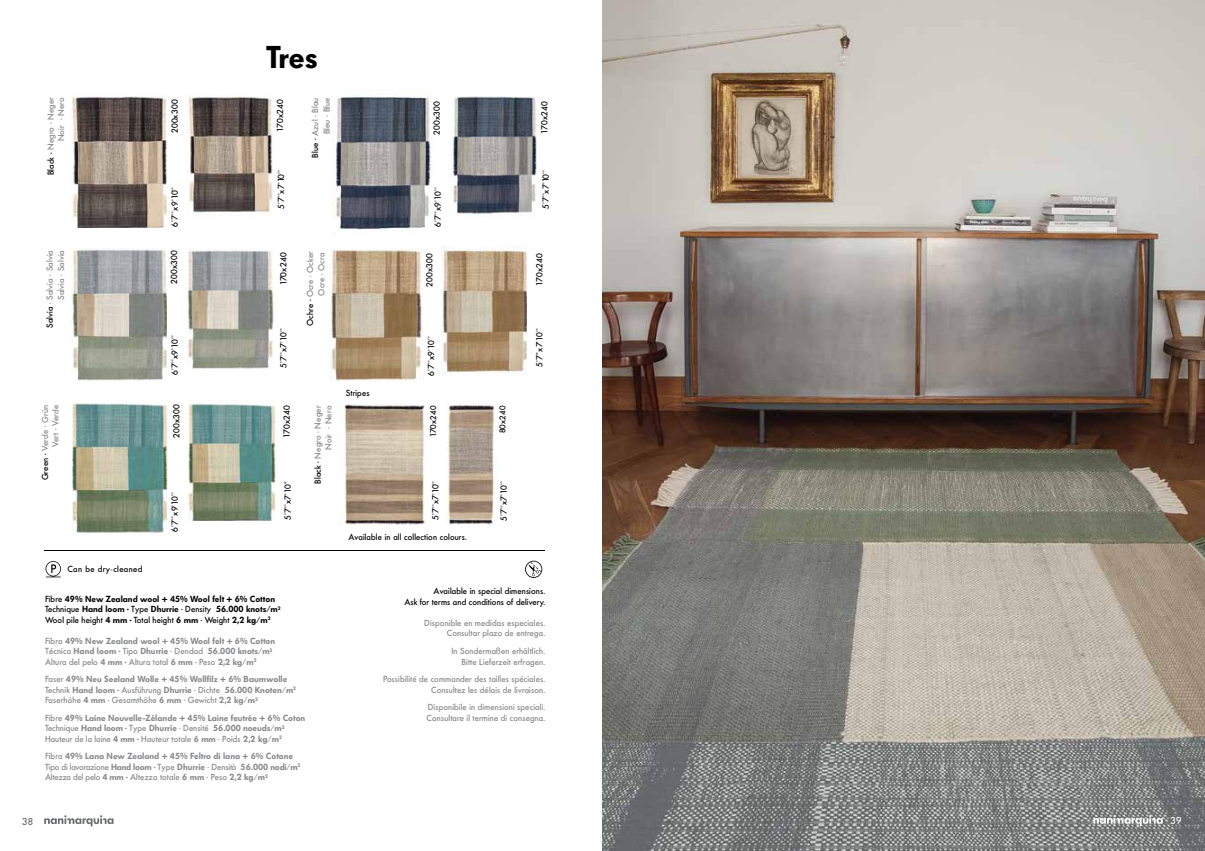
<style>
.page{position:relative;width:1205px;height:851px;background:#fff}
.page>*{position:absolute;margin:0;border:0;box-sizing:border-box;transform-origin:0 0}
.t1{font:600 31.25px "Futura BQ";color:#000}
.t2{font:500 10px "Futura BQ";color:#696a6b}
.t3{font:500 10px "Futura BQ";color:#fff}
.t4{font:600 8.75px/10.5px "Futura BQ";color:#87888a}
.t5{font:500 8.75px/10.5px "Futura BQ";color:#87888a;text-align:right}
.t6{font:500 8.75px/10.5px "Futura BQ";color:#000;text-align:right}
.t7{font:600 8.75px/10.5px "Futura BQ";color:#000}
.t8{font:500 8.75px "Futura BQ";letter-spacing:.03em;color:#000}
.t9{font:500 8.38px "Futura BQ";color:#000}
.s1{color:#000}
.s2{font-weight:500}
</style>
<div class="page">
<svg style="left:44px;top:815px;width:69px;height:11px"></svg>
<hr style="left:44px;top:550px;width:501px;height:1px;background:#000">
<img style="left:602px;top:0;width:603px;height:850px">
<img style="left:71px;top:96px;width:96px;height:132px">
<img style="left:71px;top:249px;width:96px;height:131px">
<img style="left:72px;top:403px;width:95px;height:130px">
<img style="left:333px;top:95px;width:99px;height:135px">
<img style="left:330px;top:249px;width:92px;height:132px">
<img style="left:188px;top:96px;width:85px;height:118px">
<img style="left:187px;top:250px;width:87px;height:119px">
<img style="left:188px;top:401px;width:87px;height:120px">
<img style="left:451px;top:96px;width:85px;height:119px">
<img style="left:442px;top:247px;width:85px;height:128px">
<img style="left:446px;top:404px;width:49px;height:121px">
<img style="left:338px;top:404px;width:87px;height:121px">
<svg style="left:46px;top:561px;width:15px;height:16px"></svg>
<svg style="left:525px;top:560px;width:17px;height:17px"></svg>
<svg style="left:1093px;top:814px;width:69px;height:12px"></svg>
<p class="t5" style="left:45px;top:175px;width:80px;rotate:-90deg"><span class="s1">Black ·</span> Negro · Neger<br>Noir · Nero</p>
<h1 class="t1" style="left:266px;top:39px;width:53px">Tres</h1>
<p class="t5" style="left:310px;top:158px;width:62px;line-height:11.5px;rotate:-90deg"><span class="s1">Blue ·</span> Azul · Blau<br>Bleu · Blue</p>
<p class="t6" style="left:275px;top:132px;width:34px;rotate:-90deg">170x240</p>
<p class="t6" style="left:539px;top:134px;width:34px;rotate:-90deg">170x240</p>
<p class="t6" style="left:170px;top:133px;width:35px;rotate:-90deg">200x300</p>
<p class="t6" style="left:431px;top:135px;width:35px;rotate:-90deg">200x300</p>
<p class="t6" style="left:170px;top:226px;width:42px;rotate:-90deg">6’7’’x9’10’’</p>
<p class="t6" style="left:276px;top:209px;width:41px;rotate:-90deg">5’7’’x7’10’’</p>
<p class="t6" style="left:432px;top:227px;width:42px;rotate:-90deg">6’7’’x9’10’’</p>
<p class="t6" style="left:540px;top:209px;width:41px;rotate:-90deg">5’7’’x7’10’’</p>
<p class="t6" style="left:169px;top:284px;width:35px;rotate:-90deg">200x300</p>
<p class="t5" style="left:44px;top:328px;width:79px;line-height:11.5px;rotate:-90deg"><span class="s1">Salvia</span> · Salvia · Salvia<br>Salvia · Salvia</p>
<p class="t5" style="left:304px;top:326px;width:76px;line-height:11.5px;rotate:-90deg"><span class="s1">Ochre ·</span> Ocre · Ocker<br>Ocre · Ocra</p>
<p class="t6" style="left:278px;top:285px;width:34px;rotate:-90deg">170x240</p>
<p class="t6" style="left:424px;top:287px;width:35px;rotate:-90deg">200x300</p>
<p class="t6" style="left:278px;top:367px;width:41px;rotate:-90deg">5’7’’x7’10’’</p>
<p class="t6" style="left:170px;top:375px;width:42px;rotate:-90deg">6’7’’x9’10’’</p>
<p class="t6" style="left:426px;top:376px;width:42px;rotate:-90deg">6’7’’x9’10’’</p>
<p class="t5" style="left:40px;top:480px;width:77px;rotate:-90deg"><span class="s1">Green ·</span> Verde · Grün<br>Vert · Verde</p>
<p class="t8" style="left:67px;top:564px;width:77px">Can be dry-cleaned</p>
<p class="t6" style="left:171px;top:438px;width:35px;rotate:-90deg">200x300</p>
<p class="t6" style="left:170px;top:531px;width:42px;rotate:-90deg">6’7’’x9’10’’</p>
<p class="t6" style="left:282px;top:438px;width:34px;rotate:-90deg">170x240</p>
<p class="t6" style="left:283px;top:519px;width:41px;rotate:-90deg">5’7’’x7’10’’</p>
<p class="t5" style="left:313px;top:484px;width:80px;rotate:-90deg"><span class="s1">Black ·</span> Negro · Neger<br>Noir · Nero</p>
<p class="t6" style="left:346px;top:388px;width:25px">Stripes</p>
<p class="t9" style="left:428px;top:437px;width:33px;rotate:-90deg">170x240</p>
<p class="t6" style="left:430px;top:519px;width:41px;rotate:-90deg">5’7’’x7’10’’</p>
<p class="t6" style="left:348px;top:531px;width:120px">Available in all collection colours.</p>
<p class="t9" style="left:498px;top:433px;width:29px;rotate:-90deg">80x240</p>
<p class="t6" style="left:499px;top:520px;width:41px;rotate:-90deg">5’7’’x7’10’’</p>
<p class="t6" style="left:534px;top:286px;width:34px;rotate:-90deg">170x240</p>
<p class="t6" style="left:534px;top:367px;width:41px;rotate:-90deg">5’7’’x7’10’’</p>
<p class="t7" style="left:45px;top:593px;width:237px"><span class="s2">Fibre</span> 49% New Zealand wool + 45% Wool felt + 6% Cotton<br><span class="s2">Technique</span> Hand loom · <span class="s2">Type</span> Dhurrie <span class="s2">· Density</span> 56.000 knots/m<sup>2<br></sup><span class="s2">Wool pile height</span> 4 mm · <span class="s2">Total height</span> 6 mm <span class="s2">· Weight</span> 2,2 kg/m<sup>2</sup></p>
<p class="t4" style="left:45px;top:635px;width:232px"><span class="s2">Fibra</span> 49% New Zealand wool + 45% Wool felt + 6% Cotton<br><span class="s2">Técnica</span> Hand loom · <span class="s2">Tipo</span> Dhurrie <span class="s2">· Dendad</span> 56.000 knots/m<sup>2<br></sup><span class="s2">Altura del pelo</span> 4 mm · <span class="s2">Altura total</span> 6 mm <span class="s2">· Peso</span> 2,2 kg/m<sup>2</sup></p>
<p class="t4" style="left:45px;top:674px;width:253px"><span class="s2">Faser</span> 49% Neu Seeland Wolle + 45% Wollfilz + 6% Baumwolle<br><span class="s2">Technik</span> Hand loom · <span class="s2">Ausführung</span> Dhurrie <span class="s2">· Dichte</span> 56.000 Knoten/m<sup>2<br></sup><span class="s2">Faserhöhe</span> 4 mm <span class="s2">· Gesamthöhe</span> 6 mm <span class="s2">· Gewicht</span> 2,2 kg/m<sup>2</sup></p>
<p class="t4" style="left:45px;top:712px;width:262px"><span class="s2">Fibre</span> 49% Laine Nouvelle-Zélande + 45% Laine feutrée + 6% Coton<br><span class="s2">Technique</span> Hand loom · <span class="s2">Type</span> Dhurrie <span class="s2">· Densité</span> 56.000 noeuds/m<sup>2<br></sup><span class="s2">Hauteur de la laine</span> 4 mm · <span class="s2">Hauteur totale</span> 6 mm <span class="s2">· Poids</span> 2,2 kg/m<sup>2</sup></p>
<p class="t4" style="left:45px;top:751px;width:257px"><span class="s2">Fibra</span> 49% Lana New Zealand + 45% Feltro di lana + 6% Cotone<br><span class="s2">Tipo di lavorazione</span> Hand loom · <span class="s2">Type</span> Dhurrie <span class="s2">· Densità</span> 56.000 nodi/m<sup>2<br></sup><span class="s2">Altezza del pelo</span> 4 mm · <span class="s2">Altezza totale</span> 6 mm <span class="s2">· Peso</span> 2,2 kg/m<sup>2</sup></p>
<p class="t6" style="left:404px;top:586px;width:143px">Available in special dimensions.<br>Ask for terms and conditions of delivery.</p>
<p class="t5" style="left:424px;top:617px;width:123px">Disponible en medidas especiales.<br>Consultar plazo de entrega.</p>
<p class="t5" style="left:451px;top:645px;width:96px">In Sondermaßen erhältlich.<br>Bitte Lieferzeit erfragen.</p>
<p class="t5" style="left:383px;top:673px;width:164px">Possibilité de commander des tailles spéciales.<br>Consultez les délais de livraison.</p>
<p class="t5" style="left:427px;top:701px;width:120px;text-align:left">Disponibile in dimensioni speciali.<br>Consultare il termine di consegna.</p>
<p class="t2" style="left:22px;top:815px;width:13px">38</p>
<p class="t3" style="left:1170px;top:814px;width:13px">39</p>
</div>
